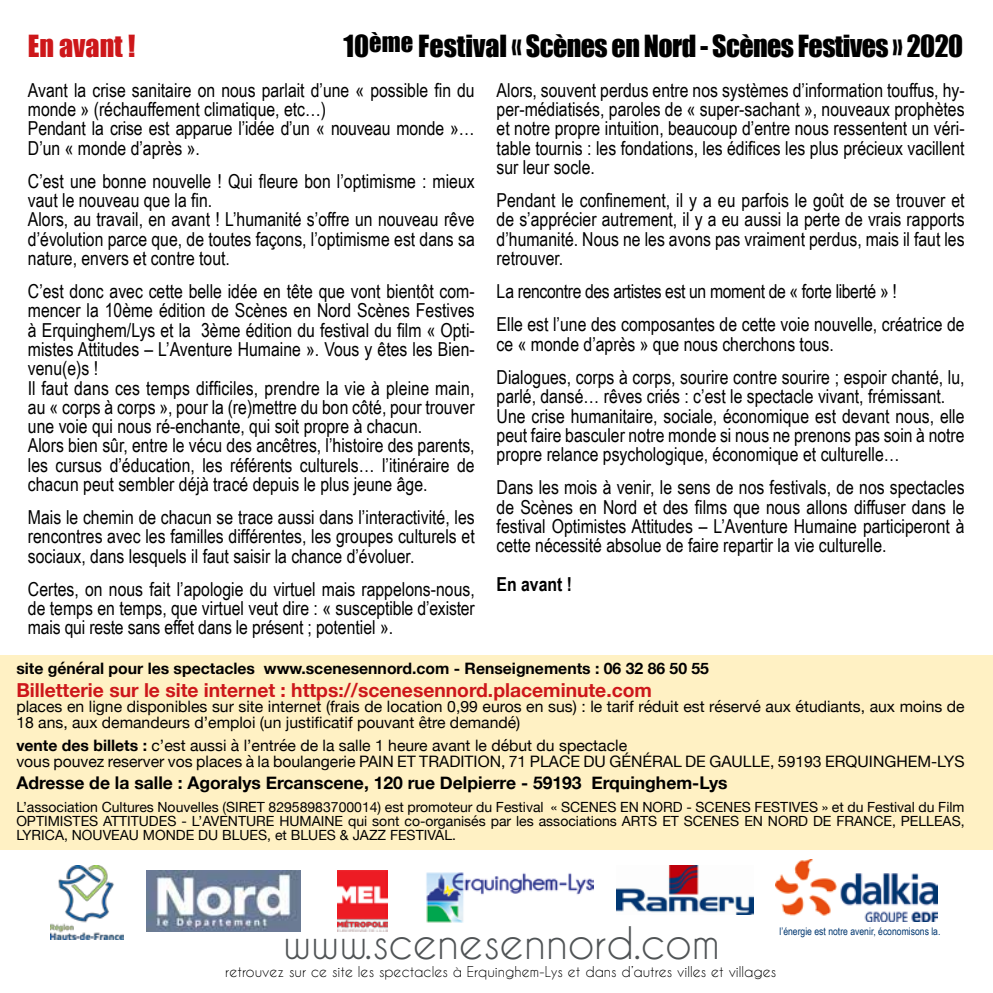
<style>
.page{position:relative;width:993px;height:993px;background:#fff}
.page>*{position:absolute;margin:0;border:0;box-sizing:border-box;transform-origin:0 0}
.t1{font:42px "Caviar Dreams";color:#505456}
.t2{font:28px "Impact";letter-spacing:-.02em;color:#000}
.t3{font:28px "Impact";color:#cd171a}
.t4{font:19.25px/19.2px "Arial Narrow";color:#000}
.t5{font:700 19.25px "Helvetica Neue";color:#cd171a}
.t6{font:700 19.25px "Arial Narrow";color:#000}
.t7{font:700 17.5px "Helvetica Neue";color:#000}
.t8{font:15.75px/15.8px "Helvetica Neue";color:#000}
.t9{font:700 15.75px "Helvetica Neue";color:#000}
.t10{font:14px/14px "Helvetica Neue";color:#000;text-align:justify}
.t11{font:14px "Caviar Dreams";color:#000}
.t12{font:10.5px "Arial Narrow";color:#003770}
.s1{font-weight:700}
</style>
<div class="page">
<img style="left:147px;top:870px;width:153px;height:61px">
<img style="left:337px;top:870px;width:50px;height:61px">
<img style="left:616px;top:865px;width:137px;height:48px">
<img style="left:775px;top:859px;width:162px;height:62px">
<img style="left:426px;top:872px;width:167px;height:51px">
<img style="left:50px;top:865px;width:74px;height:73px">
<div style="left:0;top:655px;width:992px;height:194px;background:#fff1c4"></div>
<h2 class="t3" style="left:28px;top:24px;width:109px">En avant !</h2>
<h2 class="t2" style="left:343px;top:24px;width:621px">10<sup>ème</sup> Festival « Scènes en Nord - Scènes Festives » 2020</h2>
<p class="t4" style="left:28px;top:80px;width:448px">Avant la crise sanitaire on nous parlait d’une « possible fin du monde » (réchauffement climatique, etc…)<br>Pendant la crise est apparue l’idée d’un « nouveau monde »… D’un « monde d’après ».</p>
<p class="t4" style="left:28px;top:171px;width:448px">C’est une bonne nouvelle ! Qui fleure bon l’optimisme : mieux vaut le nouveau que la fin.<br>Alors, au travail, en avant ! L’humanité s’offre un nouveau rêve d’évolution parce que, de toutes façons, l’optimisme est dans sa nature, envers et contre tout.</p>
<p class="t4" style="left:28px;top:281px;width:448px">C’est donc avec cette belle idée en tête que vont bientôt com&shy;mencer la 10ème édition de Scènes en Nord Scènes Festives à Erquinghem/Lys et la 3ème édition du festival du film « Opti&shy;mistes Attitudes – L’Aventure Humaine ». Vous y êtes les Bien&shy;venu(e)s !<br>Il faut dans ces temps difficiles, prendre la vie à pleine main, au « corps à corps », pour la (re)mettre du bon côté, pour trouver une voie qui nous ré-enchante, qui soit propre à chacun.<br>Alors bien sûr, entre le vécu des ancêtres, l’histoire des parents, les cursus d’éducation, les référents culturels… l’itinéraire de chacun peut sembler déjà tracé depuis le plus jeune âge.</p>
<p class="t4" style="left:28px;top:507px;width:448px;text-align:justify">Mais le chemin de chacun se trace aussi dans l’interactivité, les rencontres avec les familles différentes, les groupes culturels et sociaux, dans lesquels il faut saisir la chance d’évoluer.</p>
<p class="t4" style="left:28px;top:578px;width:448px;text-align:justify">Certes, on nous fait l’apologie du virtuel mais rappelons-nous, de temps en temps, que virtuel veut dire : « susceptible d’exister mais qui reste sans effet dans le présent ; potentiel ».</p>
<p class="t4" style="left:496px;top:80px;width:469px;text-align:justify">Alors, souvent perdus entre nos systèmes d’information touffus, hy&shy;per-médiatisés, paroles de « super-sachant », nouveaux prophètes et notre propre intuition, beaucoup d’entre nous ressentent un véri&shy;table tournis : les fondations, les édifices les plus précieux vacillent sur leur socle.</p>
<p class="t4" style="left:496px;top:190px;width:469px;text-align:justify">Pendant le confinement, il y a eu parfois le goût de se trouver et de s’apprécier autrement, il y a eu aussi la perte de vrais rapports d’humanité. Nous ne les avons pas vraiment perdus, mais il faut les retrouver.</p>
<p class="t4" style="left:496px;top:274px;width:469px;line-height:33.2px">La rencontre des artistes est un moment de « forte liberté » !<br>Elle est l’une des composantes de cette voie nouvelle, créatrice de</p>
<p class="t4" style="left:496px;top:326px;width:469px;line-height:33.2px">ce « monde d’après » que nous cherchons tous.<br>Dialogues, corps à corps, sourire contre sourire ; espoir chanté, lu,</p>
<p class="t4" style="left:496px;top:386px;width:469px">parlé, dansé… rêves criés : c’est le spectacle vivant, frémissant.<br>Une crise humanitaire, sociale, économique est devant nous, elle peut faire basculer notre monde si nous ne prenons pas soin à notre propre relance psychologique, économique et culturelle…</p>
<p class="t4" style="left:496px;top:477px;width:469px;text-align:justify">Dans les mois à venir, le sens de nos festivals, de nos spectacles de Scènes en Nord et des films que nous allons diffuser dans le festival Optimistes Attitudes – L’Aventure Humaine participeront à cette nécessité absolue de faire repartir la vie culturelle.</p>
<p class="t6" style="left:496px;top:569px;width:77px">En avant !</p>
<p class="t9" style="left:16px;top:655px;width:694px">site général pour les spectacles www.scenesennord.com - Renseignements : 06 32 86 50 55</p>
<p class="t5" style="left:16px;top:674px;width:637px">Billetterie sur le site internet : https://scenesennord.placeminute.com</p>
<p class="t8" style="left:16px;top:699px;width:949px">places en ligne disponibles sur site internet (frais de location 0,99 euros en sus) : le tarif réduit est réservé aux étudiants, aux moins de<br>18 ans, aux demandeurs d’emploi (un justificatif pouvant être demandé)</p>
<p class="t8" style="left:16px;top:738px;width:949px"><span class="s1">vente des billets :</span> c’est aussi à l’entrée de la salle 1 heure avant le début du spectacle<br>vous pouvez reserver vos places à la boulangerie PAIN ET TRADITION, 71 PLACE DU GÉNÉRAL DE GAULLE, 59193 ERQUINGHEM-LYS</p>
<p class="t7" style="left:16px;top:769px;width:712px">Adresse de la salle : Agoralys Ercanscene, 120 rue Delpierre - 59193 Erquinghem-Lys</p>
<p class="t10" style="left:16px;top:800px;width:949px">L’association Cultures Nouvelles (SIRET 82958983700014) est promoteur du Festival « SCENES EN NORD - SCENES FESTIVES » et du Festival du Film OPTIMISTES ATTITUDES - L’AVENTURE HUMAINE qui sont co-organisés par les associations ARTS ET SCENES EN NORD DE FRANCE, PELLEAS, LYRICA, NOUVEAU MONDE DU BLUES, et BLUES &amp; JAZZ FESTIVAL.</p>
<h1 class="t1" style="left:283px;top:918px;width:438px">www.scenesennord.com</h1>
<p class="t11" style="left:225px;top:963px;width:552px">retrouvez sur ce site les spectacles à Erquinghem-Lys et dans d’autres villes et villages</p>
<p class="t12" style="left:779px;top:923px;width:162px">l’énergie est notre avenir, économisons la.</p>
</div>
